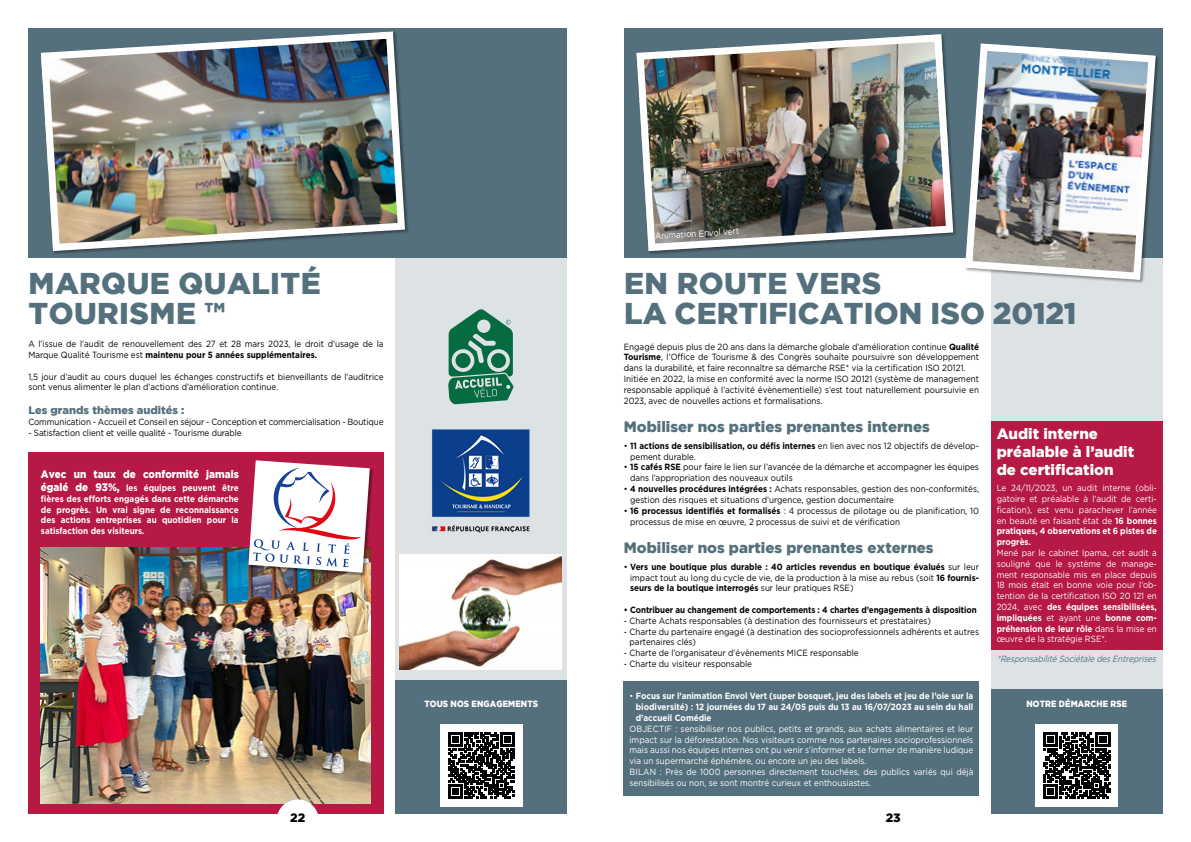
<style>
.page{position:relative;width:1191px;height:842px;background:#fff}
.page>*{position:absolute;margin:0;border:0;box-sizing:border-box;transform-origin:0 0}
.t1{font:900 30px/30px "Gotham";letter-spacing:.015em;color:#55707d}
.t2{font:900 15px "Gotham";color:#55707d}
.t3{font:900 15px/18px "Gotham";color:#fff}
.t4{font:900 12px "Gotham";color:#000}
.t5{font:900 11px "Gotham";color:#fff;scale:.9 1}
.t6{font:900 11px "Gotham";color:#55707d}
.t7{font:9px/10.8px "Gotham Pro";color:#000;scale:.9 1}
.t8{font:9px/10.8px "Gotham Pro";color:#fff;text-align:justify;scale:.9 1}
.t9{font:700 9px/10.8px "Gotham Pro";color:#fff;text-align:justify;scale:.9 1}
.t10{font:700 9px/10.8px "Gotham Pro";letter-spacing:-.01em;color:#000;text-align:justify;scale:.9 1}
.t11{font:700 9px "Gotham Pro";letter-spacing:-.01em;color:#000;scale:.89 1}
.t12{font:italic 9px "Gotham Pro";color:#55707d;scale:.88 1}
.t13{font:900 9px "Gotham";letter-spacing:.015em;color:#fff;scale:.9 1}
.s1{font-weight:700}
.s2{font-family:"Gotham";font-weight:900;font-size:11px}
.s3{font-weight:400}
</style>
<div class="page">
<div style="left:395px;top:258px;width:172px;height:435px;background:#dde2e5"></div>
<div style="left:28px;top:452px;width:355px;height:362px;background:#b51944"></div>
<img style="left:41px;top:547px;width:329px;height:256px">
<div style="left:395px;top:680px;width:172px;height:134px;background:#55707d"></div>
<div style="left:440px;top:724px;width:82px;height:83px;background:#fff"></div>
<svg style="left:448px;top:732px;width:66px;height:67px"></svg>
<div style="left:248px;top:460px;width:125px;height:116px;background:#000;opacity:.4"></div>
<svg style="left:248px;top:460px;width:122px;height:113px;background:#e3cfd7"></svg>
<div style="left:28px;top:28px;width:539px;height:230px;background:#55707d"></div>
<img style="left:41px;top:31px;width:367px;height:223px">
<svg style="left:448px;top:309px;width:65px;height:95px"></svg>
<img style="left:432px;top:429px;width:98px;height:104px">
<img style="left:400px;top:555px;width:162px;height:114px">
<div style="left:624px;top:682px;width:355px;height:114px;background:#55707d"></div>
<div style="left:991px;top:258px;width:171px;height:435px;background:#dde2e5"></div>
<div style="left:624px;top:28px;width:538px;height:230px;background:#55707d"></div>
<img style="left:636px;top:34px;width:320px;height:220px">
<img style="left:965px;top:43px;width:194px;height:240px">
<div style="left:991px;top:421px;width:171px;height:228px;background:#b51944"></div>
<div style="left:991px;top:689px;width:171px;height:125px;background:#55707d"></div>
<div style="left:1035px;top:724px;width:83px;height:83px;background:#fff"></div>
<svg style="left:1043px;top:732px;width:67px;height:67px"></svg>
<div style="left:276px;top:799px;width:43px;height:43px;background:#fff;border-radius:50%"></div>
<h1 class="t1" style="left:29px;top:268px;width:294px">MARQUE QUALITÉ<br>TOURISME ™</h1>
<p class="t7" style="left:28px;top:339px;width:396px">A l’issue de l’audit de renouvellement des 27 et 28 mars 2023, le droit d’usage de la<br>Marque Qualité Tourisme est <span class="s1">maintenu pour 5 années supplémentaires.</span></p>
<p class="t7" style="left:28px;top:371px;width:396px">1,5 jour d’audit au cours duquel les échanges constructifs et bienveillants de l’auditrice sont venus alimenter le plan d’actions d’amélioration continue.</p>
<p class="t6" style="left:28px;top:404px;width:158px">Les grands thèmes audités :</p>
<p class="t7" style="left:28px;top:417px;width:396px">Communication - Accueil et Conseil en séjour - Conception et commercialisation - Boutique</p>
<p class="t7" style="left:28px;top:427px;width:238px">- Satisfaction client et veille qualité - Tourisme durable</p>
<p class="t5" style="left:41px;top:467px;width:221px">Avec un taux de conformité jamais</p>
<p class="t9" style="left:41px;top:482px;width:221px"><span class="s2">égalé de 93%,</span> les équipes peuvent être fières des efforts engagés dans cette démarche de progrès. Un vrai signe de reconnaissance des actions entreprises au quotidien pour la satisfaction des visiteurs.</p>
<p class="t13" style="left:424px;top:698px;width:128px">TOUS NOS ENGAGEMENTS</p>
<p class="t8" style="left:654px;top:231px;width:95px;rotate:-4deg">Animation Envol vert</p>
<h1 class="t1" style="left:624px;top:268px;width:454px">EN ROUTE VERS<br>LA CERTIFICATION ISO 20121</h1>
<p class="t7" style="left:624px;top:341px;width:396px">Engagé depuis plus de 20 ans dans la démarche globale d’amélioration continue <span class="s1">Qualité Tourisme</span>, l’Office de Tourisme &amp; des Congrès souhaite poursuivre son développement dans la durabilité, et faire reconnaître sa démarche RSE* via la certification ISO 20121.<br>Initiée en 2022, la mise en conformité avec la norme ISO 20121 (système de management responsable appliqué à l’activité évènementielle) s’est tout naturellement poursuivie en 2023, avec de nouvelles actions et formalisations.</p>
<h2 class="t2" style="left:624px;top:418px;width:307px">Mobiliser nos parties prenantes internes</h2>
<p class="t7" style="left:630px;top:440px;width:389px;text-indent:-6px">• <span class="s1">11 actions de sensibilisation, ou défis internes</span> en lien avec nos 12 objectifs de dévelop&shy;pement durable.</p>
<p class="t7" style="left:630px;top:462px;width:389px;text-indent:-6px">• <span class="s1">15 cafés RSE</span> pour faire le lien sur l’avancée de la démarche et accompagner les équipes dans l’appropriation des nouveaux outils</p>
<p class="t7" style="left:630px;top:483px;width:389px;text-indent:-6px">• <span class="s1">4 nouvelles procédures intégrées :</span> Achats responsables, gestion des non-conformités, gestion des risques et situations d’urgence, gestion documentaire</p>
<p class="t7" style="left:630px;top:505px;width:389px;text-indent:-6px">• <span class="s1">16 processus identifiés et formalisés</span> : 4 processus de pilotage ou de planification, 10 processus de mise en œuvre, 2 processus de suivi et de vérification</p>
<h2 class="t2" style="left:624px;top:539px;width:311px">Mobiliser nos parties prenantes externes</h2>
<p class="t10" style="left:630px;top:561px;width:389px;text-indent:-6px"><span class="s3">•</span> Vers une boutique plus durable : 40 articles revendus en boutique évalués <span class="s3">sur leur impact tout au long du cycle de vie, de la production à la mise au rebus (soit</span> 16 fournis&shy;seurs de la boutique interrogés <span class="s3">sur leur pratiques RSE)</span></p>
<p class="t11" style="left:624px;top:605px;width:398px">• Contribuer au changement de comportements : 4 chartes d’engagements à disposition</p>
<p class="t7" style="left:624px;top:615px;width:343px">- Charte Achats responsables (à destination des fournisseurs et prestataires)</p>
<p class="t7" style="left:629px;top:626px;width:390px;text-indent:-6px">- Charte du partenaire engagé (à destination des socioprofessionnels adhérents et autres partenaires clés)</p>
<p class="t7" style="left:624px;top:648px;width:262px">- Charte de l’organisateur d’évènements MICE responsable</p>
<p class="t7" style="left:624px;top:658px;width:144px">- Charte du visiteur responsable</p>
<p class="t9" style="left:636px;top:690px;width:376px;text-indent:-6px"><span class="s3">•</span> Focus sur l’animation Envol Vert (super bosquet, jeu des labels et jeu de l’oie sur la biodiversité) : 12 journées du 17 au 24/05 puis du 13 au 16/07/2023 au sein du hall d’accueil Comédie</p>
<p class="t8" style="left:629px;top:723px;width:383px;text-align:left">OBJECTIF : sensibiliser nos publics, petits et grands, aux achats alimentaires et leur impact sur la déforestation. Nos visiteurs comme nos partenaires socioprofessionnels mais aussi nos équipes internes ont pu venir s’informer et se former de manière ludique via un supermarché éphémère, ou encore un jeu des labels.<br>BILAN : Près de 1000 personnes directement touchées, des publics variés qui déjà sensibilisés ou non, se sont montré curieux et enthousiastes.</p>
<h2 class="t3" style="left:996px;top:424px;width:139px">Audit interne préalable à l’audit de certification</h2>
<p class="t8" style="left:996px;top:483px;width:179px">Le 24/11/2023, un audit interne (obli&shy;gatoire et préalable à l’audit de certi&shy;fication), est venu parachever l’année en beauté en faisant état de <span class="s1">16 bonnes pratiques, 4 observations et 6 pistes de progrès.</span></p>
<p class="t8" style="left:996px;top:547px;width:180px">Mené par le cabinet Ipama, cet audit a souligné que le système de manage&shy;ment responsable mis en place depuis 18 mois était en bonne voie pour l’ob&shy;tention de la certification ISO 20 121 en 2024, avec <span class="s1">des équipes sensibilisées, impliquées</span> et ayant une <span class="s1">bonne com&shy;préhension de leur rôle</span> dans la mise en œuvre de la stratégie RSE*.</p>
<p class="t12" style="left:996px;top:653px;width:185px">*ResponsabilitéSociétaledesEntreprises</p>
<p class="t13" style="left:1026px;top:698px;width:113px">NOTRE DÉMARCHE RSE</p>
<h3 class="t4" style="left:290px;top:811px;width:16px">22</h3>
<h3 class="t4" style="left:885px;top:811px;width:16px">23</h3>
</div>
